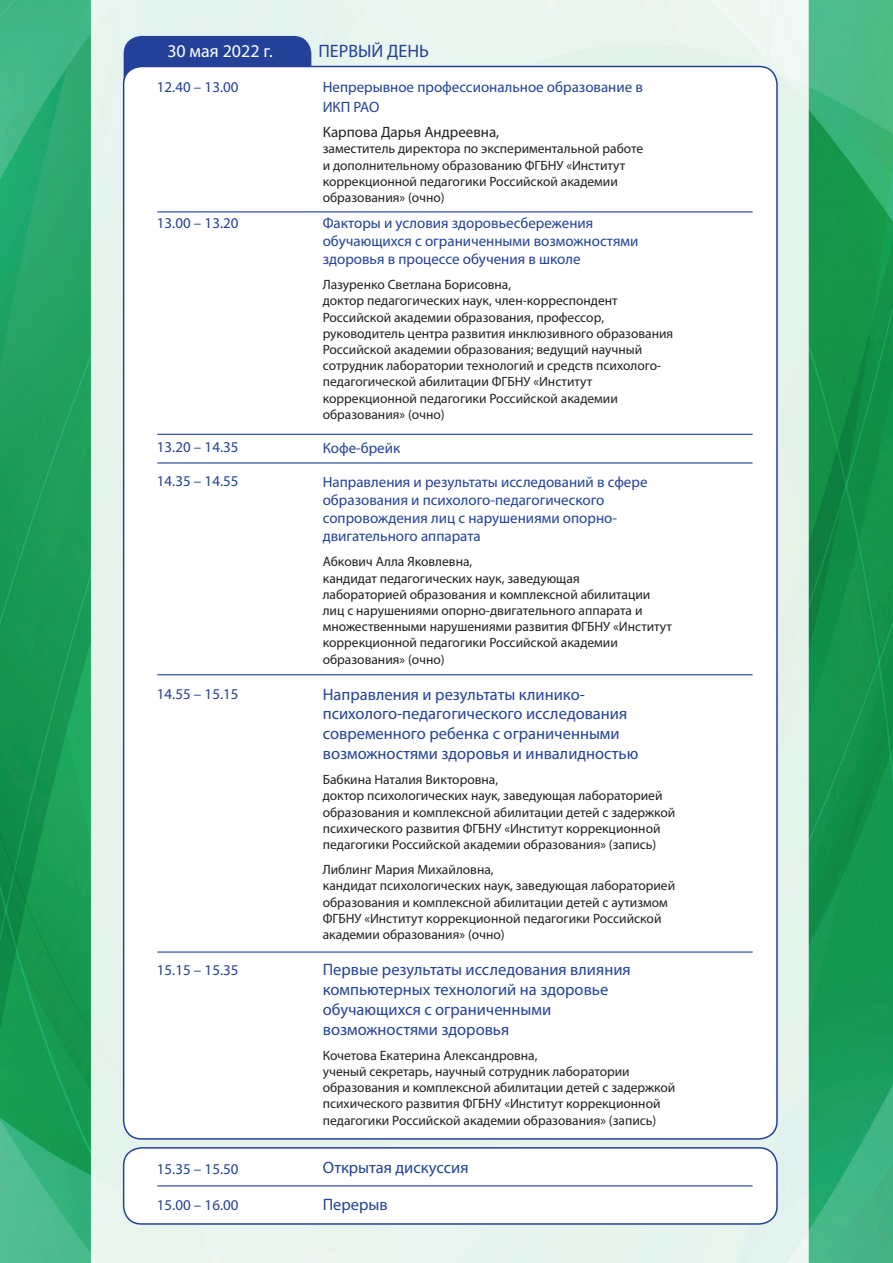
<style>
.page{position:relative;width:893px;height:1263px;background:#fff}
.page>*{position:absolute;margin:0;border:0;box-sizing:border-box;transform-origin:0 0}
.t1{font:18px "Myriad Pro";color:#fff}
.t2{font:18px "Myriad Pro";color:#24419a}
.t3{font:16.5px/19.8px "Myriad Pro";color:#24419a}
.t4{font:15px/18px "Myriad Pro";color:#24419a}
.t5{font:15px "Myriad Pro";color:#231f20}
.t6{font:13.5px/16.2px "Myriad Pro";color:#231f20}
</style>
<div class="page">
<img style="left:0;top:0;width:893px;height:1263px">
<div style="left:124px;top:36px;width:187px;height:97px;background:#24419a;border-radius:18px"></div>
<div style="left:124px;top:66px;width:653px;height:1073px;background:#fff;border-radius:18px"></div>
<div style="left:124px;top:1148px;width:653px;height:76px;background:#fff;border-radius:18px"></div>
<div style="left:123px;top:1147px;width:655px;height:78px;border:2px solid #24419a;border-radius:18px"></div>
<hr style="left:157px;top:211px;width:596px;height:1px;background:#24419a">
<hr style="left:157px;top:434px;width:596px;height:1px;background:#24419a">
<hr style="left:157px;top:674px;width:596px;height:1px;background:#24419a">
<hr style="left:157px;top:951px;width:596px;height:2px;background:#24419a">
<hr style="left:157px;top:1185px;width:596px;height:1px;background:#24419a">
<hr style="left:157px;top:462px;width:596px;height:1px;background:#24419a">
<h1 class="t1" style="left:167px;top:39px;width:107px">30 мая 2022 г.</h1>
<h1 class="t2" style="left:318px;top:39px;width:112px">ПЕРВЫЙ ДЕНЬ</h1>
<p class="t4" style="left:157px;top:78px;width:83px">12.40 – 13.00</p>
<p class="t4" style="left:323px;top:77px;width:322px;line-height:19.8px">Непрерывное профессиональное образование в<br>ИКП РАО</p>
<p class="t5" style="left:323px;top:123px;width:178px">Карпова Дарья Андреевна,</p>
<p class="t6" style="left:323px;top:140px;width:322px">заместитель директора по экспериментальной работе и дополнительному образованию ФГБНУ «Институт коррекционной педагогики Российской академии образования» (очно)</p>
<p class="t4" style="left:157px;top:214px;width:83px">13.00 – 13.20</p>
<p class="t4" style="left:157px;top:437px;width:83px">13.20 – 14.35</p>
<p class="t4" style="left:157px;top:472px;width:83px">14.35 – 14.55</p>
<p class="t4" style="left:157px;top:685px;width:83px">14.55 – 15.15</p>
<p class="t4" style="left:157px;top:961px;width:83px">15.15 – 15.35</p>
<p class="t4" style="left:157px;top:1160px;width:83px">15.35 – 15.50</p>
<p class="t4" style="left:157px;top:1196px;width:83px">15.00 – 16.00</p>
<p class="t4" style="left:323px;top:214px;width:317px">Факторы и условия здоровьесбережения обучающихся с ограниченными возможностями здоровья в процессе обучения в школе</p>
<p class="t6" style="left:323px;top:276px;width:352px">Лазуренко Светлана Борисовна,<br>доктор педагогических наук, член-корреспондент Российской академии образования, профессор, руководитель центра развития инклюзивного образования Российской академии образования; ведущий научный сотрудник лаборатории технологий и средств психолого&shy;педагогической абилитации ФГБНУ «Институт коррекционной педагогики Российской академии образования» (очно)</p>
<p class="t4" style="left:323px;top:439px;width:79px">Кофе-брейк</p>
<p class="t4" style="left:323px;top:473px;width:326px">Направления и результаты исследований в сфере образования и психолого-педагогического сопровождения лиц с нарушениями опорно&shy;двигательного аппарата</p>
<p class="t6" style="left:323px;top:554px;width:351px">Абкович Алла Яковлевна,<br>кандидат педагогических наук, заведующая<br>лабораторией образования и комплексной абилитации лиц с нарушениями опорно-двигательного аппарата и множественными нарушениями развития ФГБНУ «Институт коррекционной педагогики Российской академии образования» (очно)</p>
<p class="t3" style="left:323px;top:684px;width:317px">Направления и результаты клинико&shy;психолого-педагогического исследования современного ребенка с ограниченными возможностями здоровья и инвалидностью</p>
<p class="t6" style="left:323px;top:771px;width:354px">Бабкина Наталия Викторовна,<br>доктор психологических наук, заведующая лабораторией образования и комплексной абилитации детей с задержкой психического развития ФГБНУ «Институт коррекционной педагогики Российской академии образования» (запись)</p>
<p class="t6" style="left:323px;top:861px;width:354px">Либлинг Мария Михайловна,<br>кандидат психологических наук, заведующая лабораторией образования и комплексной абилитации детей с аутизмом ФГБНУ «Институт коррекционной педагогики Российской академии образования» (очно)</p>
<p class="t3" style="left:323px;top:959px;width:309px">Первые результаты исследования влияния компьютерных технологий на здоровье обучающихся с ограниченными возможностями здоровья</p>
<p class="t6" style="left:323px;top:1047px;width:354px">Кочетова Екатерина Александровна,<br>ученый секретарь, научный сотрудник лаборатории образования и комплексной абилитации детей с задержкой психического развития ФГБНУ «Институт коррекционной педагогики Российской академии образования» (запись)</p>
<p class="t3" style="left:323px;top:1157px;width:147px">Открытая дискуссия</p>
<p class="t3" style="left:323px;top:1194px;width:67px">Перерыв</p>
</div>
